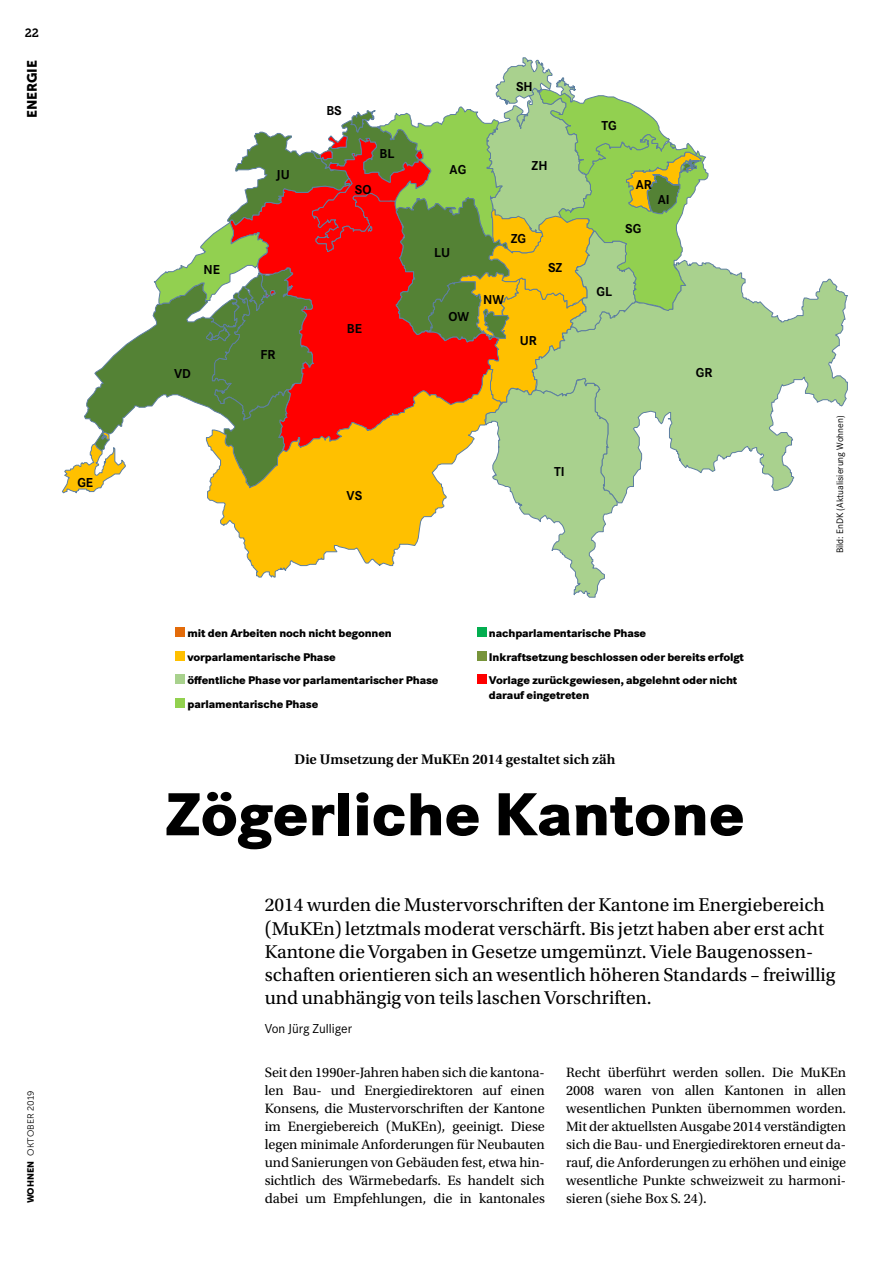
<style>
.page{position:relative;width:893px;height:1263px;background:#fff}
.page>*{position:absolute;margin:0;border:0;box-sizing:border-box;transform-origin:0 0}
.t1{font:800 63px "Corporate S";color:#000}
.t2{font:19.5px/23.2px "Utopia Std";color:#000}
.t3{font:600 14.7px "Utopia Std";color:#000}
.t4{font:14.25px/18px "Utopia Std";letter-spacing:-.005em;color:#000;text-align:justify}
.t5{font:700 13.5px "Corporate S";color:#000}
.t6{font:13.5px "Corporate S";color:#000}
.t7{font:13.5px "Museo Sans 900";color:#000}
.t8{font:12px "Museo Slab 700";color:#000}
.t9{font:800 11.7px/23.5px "Corporate S";letter-spacing:-.01em;color:#000}
.t10{font:9.75px "Corporate S";color:#000}
.t11{font:9px "Museo Sans 300";letter-spacing:.01em;color:#000}
.s1{font-family:"Museo Sans 900"}
</style>
<div class="page">
<svg style="left:708px;top:262px;width:140px;height:229px"></svg>
<svg style="left:62px;top:57px;width:646px;height:541px"></svg>
<div style="left:175px;top:627px;width:10px;height:10px;background:#e36b0a"></div>
<div style="left:175px;top:651px;width:10px;height:10px;background:#ffc000"></div>
<div style="left:175px;top:674px;width:10px;height:10px;background:#a8d18d"></div>
<div style="left:175px;top:698px;width:10px;height:10px;background:#92d14f"></div>
<div style="left:477px;top:627px;width:10px;height:10px;background:#03ae50"></div>
<div style="left:477px;top:651px;width:10px;height:10px;background:#77943a"></div>
<div style="left:477px;top:674px;width:10px;height:10px;background:#fe0000"></div>
<p class="t8" style="left:25px;top:26px;width:16px">22</p>
<p class="t7" style="left:25px;top:118px;width:60px;rotate:-90deg">ENERGIE</p>
<p class="t5" style="left:77px;top:473px;width:17px">GE</p>
<p class="t11" style="left:26px;top:1203px;width:114px;rotate:-90deg"><span class="s1">WOHNEN</span> OKTOBER 2019</p>
<p class="t5" style="left:203px;top:260px;width:18px">NE</p>
<p class="t5" style="left:174px;top:364px;width:18px">VD</p>
<p class="t5" style="left:276px;top:165px;width:15px">JU</p>
<p class="t5" style="left:326px;top:101px;width:17px">BS</p>
<p class="t5" style="left:379px;top:144px;width:16px">BL</p>
<p class="t5" style="left:355px;top:181px;width:18px">SO</p>
<p class="t5" style="left:261px;top:345px;width:16px">FR</p>
<p class="t5" style="left:347px;top:319px;width:17px">BE</p>
<p class="t5" style="left:347px;top:486px;width:17px">VS</p>
<p class="t5" style="left:516px;top:78px;width:18px">SH</p>
<p class="t5" style="left:450px;top:160px;width:18px">AG</p>
<p class="t5" style="left:532px;top:157px;width:17px">ZH</p>
<p class="t5" style="left:434px;top:243px;width:18px">LU</p>
<p class="t5" style="left:448px;top:307px;width:22px">OW</p>
<p class="t5" style="left:511px;top:229px;width:17px">ZG</p>
<p class="t5" style="left:483px;top:290px;width:22px">NW</p>
<p class="t5" style="left:548px;top:259px;width:16px">SZ</p>
<p class="t5" style="left:520px;top:331px;width:19px">UR</p>
<p class="t5" style="left:601px;top:116px;width:17px">TG</p>
<p class="t5" style="left:636px;top:175px;width:18px">AR</p>
<p class="t5" style="left:625px;top:219px;width:18px">SG</p>
<p class="t5" style="left:658px;top:191px;width:13px">AI</p>
<p class="t5" style="left:596px;top:282px;width:17px">GL</p>
<p class="t5" style="left:696px;top:363px;width:18px">GR</p>
<p class="t5" style="left:554px;top:462px;width:12px">TI</p>
<p class="t9" style="left:188px;top:622px;width:253px">mit den Arbeiten noch nicht begonnen vorparlamentarische Phase<br>öffentliche Phase vor parlamentarischer Phase parlamentarische Phase</p>
<p class="t9" style="left:489px;top:622px;width:257px">nachparlamentarische Phase<br>Inkraftsetzung beschlossen oder bereits erfolgt<br>Vorlage zurückgewiesen, abgelehnt oder nicht</p>
<p class="t9" style="left:489px;top:684px;width:102px">darauf eingetreten</p>
<p class="t3" style="left:295px;top:751px;width:322px">Die Umsetzung der MuKEn 2014 gestaltet sich zäh</p>
<h1 class="t1" style="left:165px;top:777px;width:581px">Zögerliche Kantone</h1>
<p class="t10" style="left:834px;top:553px;width:139px;rotate:-90deg">Bild: EnDK (Aktualisierung Wohnen)</p>
<p class="t2" style="left:265px;top:894px;width:572px">2014 wurden die Mustervorschriften der Kantone im Energiebereich (MuKEn) letztmals moderat verschärft. Bis jetzt haben aber erst acht Kantone die Vorgaben in Gesetze umgemünzt. Viele Baugenossen&shy;schaften orientieren sich an wesentlich höheren Standards – freiwillig und unabhängig von teils laschen Vorschriften.</p>
<p class="t6" style="left:265px;top:1021px;width:89px">Von Jürg Zulliger</p>
<p class="t4" style="left:265px;top:1064px;width:282px">Seit den 1990er-Jahren haben sich die kantona&shy;len Bau- und Energiedirektoren auf einen Konsens, die Mustervorschriften der Kantone im Energiebereich (MuKEn), geeinigt. Diese legen minimale Anforderungen für Neubauten und Sanierungen von Gebäuden fest, etwa hin&shy;sichtlich des Wärmebedarfs. Es handelt sich dabei um Empfehlungen, die in kantonales</p>
<p class="t4" style="left:566px;top:1064px;width:282px">Recht überführt werden sollen. Die MuKEn 2008 waren von allen Kantonen in allen wesentlichen Punkten übernommen worden.<br>Mit der aktuellsten Ausgabe 2014 verständigten sich die Bau- und Energiedirektoren erneut da&shy;rauf, die Anforderungen zu erhöhen und einige wesentliche Punkte schweizweit zu harmoni&shy;sieren (siehe Box S. 24).</p>
</div>
